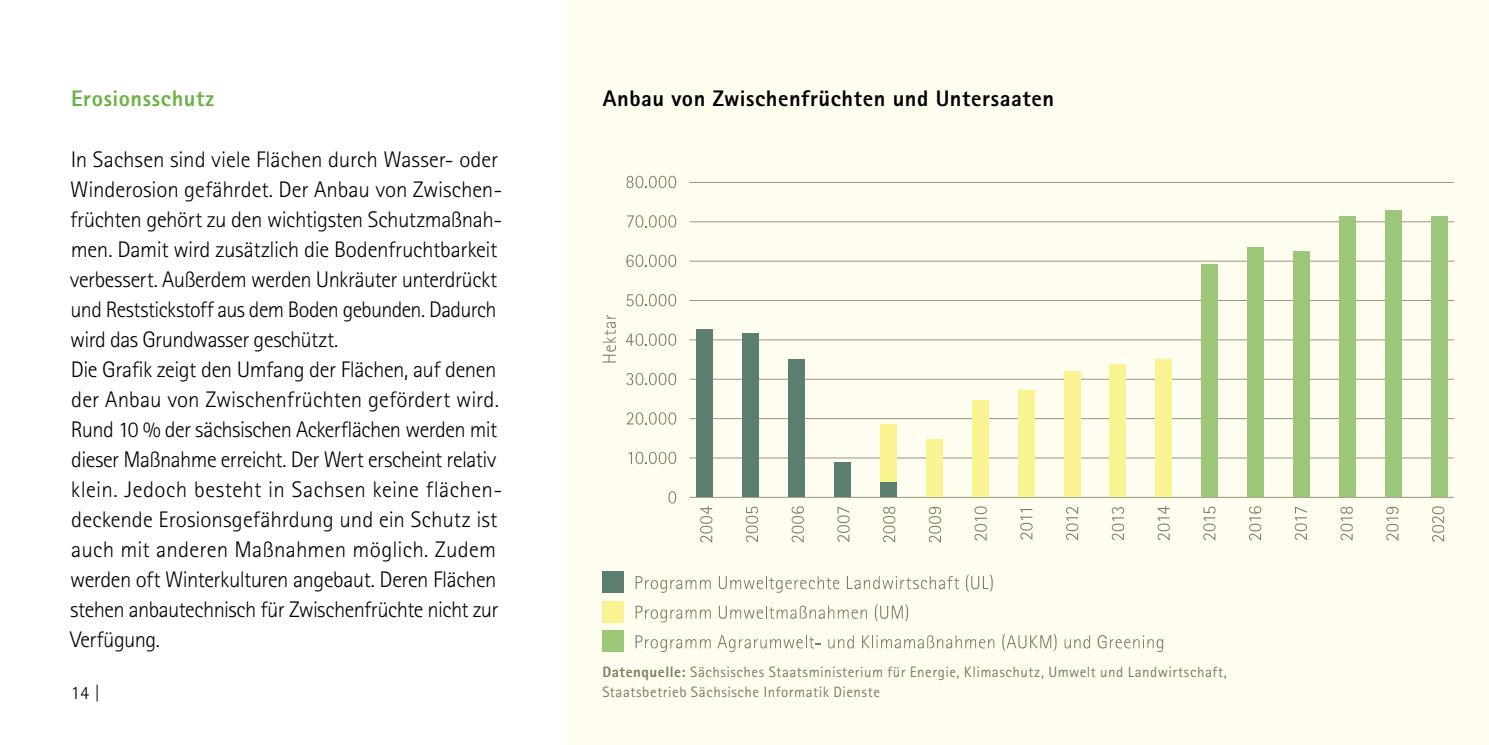
<style>
.page{position:relative;width:1489px;height:745px;background:#fff}
.page>*{position:absolute;margin:0;border:0;box-sizing:border-box;transform-origin:0 0}
.P_Fließtext{font:300 22.5px/30px "Rotis Sans Serif Std";letter-spacing:-.015em;color:#000}
.H2_Diagramm_Headline{font:800 22.5px "Rotis Sans Serif Std";letter-spacing:.025em;color:#000}
.H1_klein{font:800 22.5px "Rotis Sans Serif Std";letter-spacing:.025em;color:#6ab241}
.t1{font:300 18.75px "Rotis Sans Serif Std";color:#000}
.t2{font:15px "Rotis Sans Serif Std";letter-spacing:.035em;color:#7c7e5f}
.s1{font-weight:800}
</style>
<div class="page">
<div style="left:567px;top:0;width:921px;height:744px;background:#fffcf0"></div>
<svg style="left:626px;top:176px;width:50px;height:12px"></svg>
<svg style="left:627px;top:215px;width:49px;height:12px"></svg>
<svg style="left:626px;top:254px;width:50px;height:13px"></svg>
<svg style="left:626px;top:294px;width:50px;height:12px"></svg>
<svg style="left:626px;top:333px;width:50px;height:12px"></svg>
<svg style="left:626px;top:373px;width:50px;height:12px"></svg>
<svg style="left:626px;top:412px;width:50px;height:12px"></svg>
<svg style="left:628px;top:451px;width:48px;height:13px"></svg>
<svg style="left:668px;top:491px;width:8px;height:12px"></svg>
<svg style="left:602px;top:315px;width:14px;height:47px"></svg>
<svg style="left:700px;top:506px;width:12px;height:36px"></svg>
<svg style="left:791px;top:506px;width:12px;height:36px"></svg>
<svg style="left:1066px;top:506px;width:12px;height:33px"></svg>
<svg style="left:1386px;top:506px;width:12px;height:34px"></svg>
<svg style="left:837px;top:506px;width:12px;height:35px"></svg>
<svg style="left:1111px;top:507px;width:13px;height:33px"></svg>
<svg style="left:1432px;top:506px;width:12px;height:35px"></svg>
<svg style="left:883px;top:506px;width:12px;height:36px"></svg>
<svg style="left:1157px;top:506px;width:12px;height:34px"></svg>
<svg style="left:928px;top:506px;width:13px;height:36px"></svg>
<svg style="left:1203px;top:506px;width:12px;height:33px"></svg>
<svg style="left:974px;top:506px;width:12px;height:34px"></svg>
<svg style="left:1249px;top:506px;width:12px;height:34px"></svg>
<svg style="left:745px;top:506px;width:13px;height:35px"></svg>
<svg style="left:1020px;top:509px;width:12px;height:30px"></svg>
<svg style="left:1340px;top:506px;width:12px;height:34px"></svg>
<svg style="left:1294px;top:506px;width:12px;height:33px"></svg>
<div style="left:602px;top:571px;width:22px;height:21px;background:#5c7e6e"></div>
<svg style="left:635px;top:576px;width:14px;height:12px"></svg>
<svg style="left:650px;top:579px;width:8px;height:10px"></svg>
<svg style="left:660px;top:579px;width:50px;height:13px"></svg>
<svg style="left:718px;top:576px;width:121px;height:16px"></svg>
<svg style="left:846px;top:576px;width:113px;height:13px"></svg>
<svg style="left:966px;top:574px;width:26px;height:17px"></svg>
<div style="left:602px;top:600px;width:22px;height:22px;background:#faf392"></div>
<svg style="left:635px;top:605px;width:14px;height:13px"></svg>
<svg style="left:650px;top:609px;width:8px;height:9px"></svg>
<svg style="left:660px;top:609px;width:50px;height:13px"></svg>
<svg style="left:718px;top:605px;width:148px;height:13px"></svg>
<svg style="left:874px;top:604px;width:34px;height:17px"></svg>
<div style="left:602px;top:630px;width:22px;height:21px;background:#9dc778"></div>
<svg style="left:635px;top:635px;width:14px;height:13px"></svg>
<svg style="left:650px;top:638px;width:8px;height:10px"></svg>
<svg style="left:660px;top:639px;width:50px;height:12px"></svg>
<svg style="left:717px;top:635px;width:103px;height:16px"></svg>
<svg style="left:828px;top:635px;width:25px;height:13px"></svg>
<svg style="left:862px;top:635px;width:132px;height:13px"></svg>
<svg style="left:1002px;top:634px;width:54px;height:16px"></svg>
<svg style="left:1064px;top:635px;width:26px;height:13px"></svg>
<svg style="left:1097px;top:635px;width:66px;height:16px"></svg>
<hr style="left:689px;top:457px;width:764px;height:1px;background:#99987d">
<hr style="left:689px;top:182px;width:764px;height:1px;background:#99987d">
<hr style="left:689px;top:496px;width:764px;height:1px;background:#99987d">
<hr style="left:689px;top:418px;width:764px;height:1px;background:#99987d">
<hr style="left:689px;top:378px;width:764px;height:1px;background:#99987d">
<hr style="left:689px;top:339px;width:764px;height:1px;background:#99987d">
<hr style="left:689px;top:300px;width:764px;height:1px;background:#99987d">
<hr style="left:689px;top:260px;width:764px;height:1px;background:#99987d">
<hr style="left:689px;top:221px;width:764px;height:1px;background:#99987d">
<div style="left:1201px;top:264px;width:16px;height:232px;background:#9dc778"></div>
<div style="left:1247px;top:247px;width:16px;height:249px;background:#9dc778"></div>
<div style="left:1293px;top:251px;width:16px;height:245px;background:#9dc778"></div>
<div style="left:1339px;top:216px;width:16px;height:280px;background:#9dc778"></div>
<div style="left:1384px;top:210px;width:16px;height:286px;background:#9dc778"></div>
<div style="left:1430px;top:216px;width:16px;height:280px;background:#9dc778"></div>
<div style="left:880px;top:424px;width:16px;height:57px;background:#faf392"></div>
<div style="left:926px;top:438px;width:16px;height:58px;background:#faf392"></div>
<div style="left:972px;top:399px;width:16px;height:97px;background:#faf392"></div>
<div style="left:1018px;top:390px;width:16px;height:106px;background:#faf392"></div>
<div style="left:1063px;top:371px;width:17px;height:125px;background:#faf392"></div>
<div style="left:1109px;top:364px;width:16px;height:132px;background:#faf392"></div>
<div style="left:1155px;top:359px;width:16px;height:137px;background:#faf392"></div>
<div style="left:696px;top:329px;width:16px;height:167px;background:#5c7e6e"></div>
<div style="left:742px;top:333px;width:16px;height:163px;background:#5c7e6e"></div>
<div style="left:788px;top:358px;width:16px;height:138px;background:#5c7e6e"></div>
<div style="left:834px;top:462px;width:17px;height:34px;background:#5c7e6e"></div>
<div style="left:880px;top:481px;width:16px;height:15px;background:#5c7e6e"></div>
<h1 class="H1_klein" style="left:71px;top:84px;width:145px">Erosionsschutz</h1>
<p class="P_Fließtext" style="left:70px;top:144px;width:434px">In Sachsen sind viele Flächen durch Wasser- oder Winderosion gefährdet. Der Anbau von Zwischen&shy;früchten gehört zu den wichtigsten Schutzmaßnah&shy;men. Damit wird zusätzlich die Bodenfruchtbarkeit verbessert. Außerdem werden Unkräuter unterdrückt und Reststickstoff aus dem Boden gebunden. Dadurch wird das Grundwasser geschützt.</p>
<p class="P_Fließtext" style="left:70px;top:354px;width:431px">Die Grafik zeigt den Umfang der Flächen, auf denen der Anbau von Zwischenfrüchten gefördert wird.<br>Rund 10 % der sächsischen Ackerflächen werden mit dieser Maßnahme erreicht. Der Wert erscheint relativ klein. Jedoch besteht in Sachsen keine flächen&shy;deckende Erosionsgefährdung und ein Schutz ist auch mit anderen Maßnahmen möglich. Zudem werden oft Winterkulturen angebaut. Deren Flächen stehen anbautechnisch für Zwischenfrüchte nicht zur Verfügung.</p>
<h2 class="H2_Diagramm_Headline" style="left:602px;top:84px;width:453px">Anbau von Zwischenfrüchten und Untersaaten</h2>
<p class="t2" style="left:602px;top:662px;width:626px"><span class="s1">Datenquelle:</span> Sächsisches Staatsministerium für Energie, Klimaschutz, Umwelt und Landwirtschaft,</p>
<p class="t1" style="left:71px;top:681px;width:31px">14 |</p>
<p class="t2" style="left:602px;top:682px;width:279px">Staatsbetrieb Sächsische Informatik Dienste</p>
</div>
